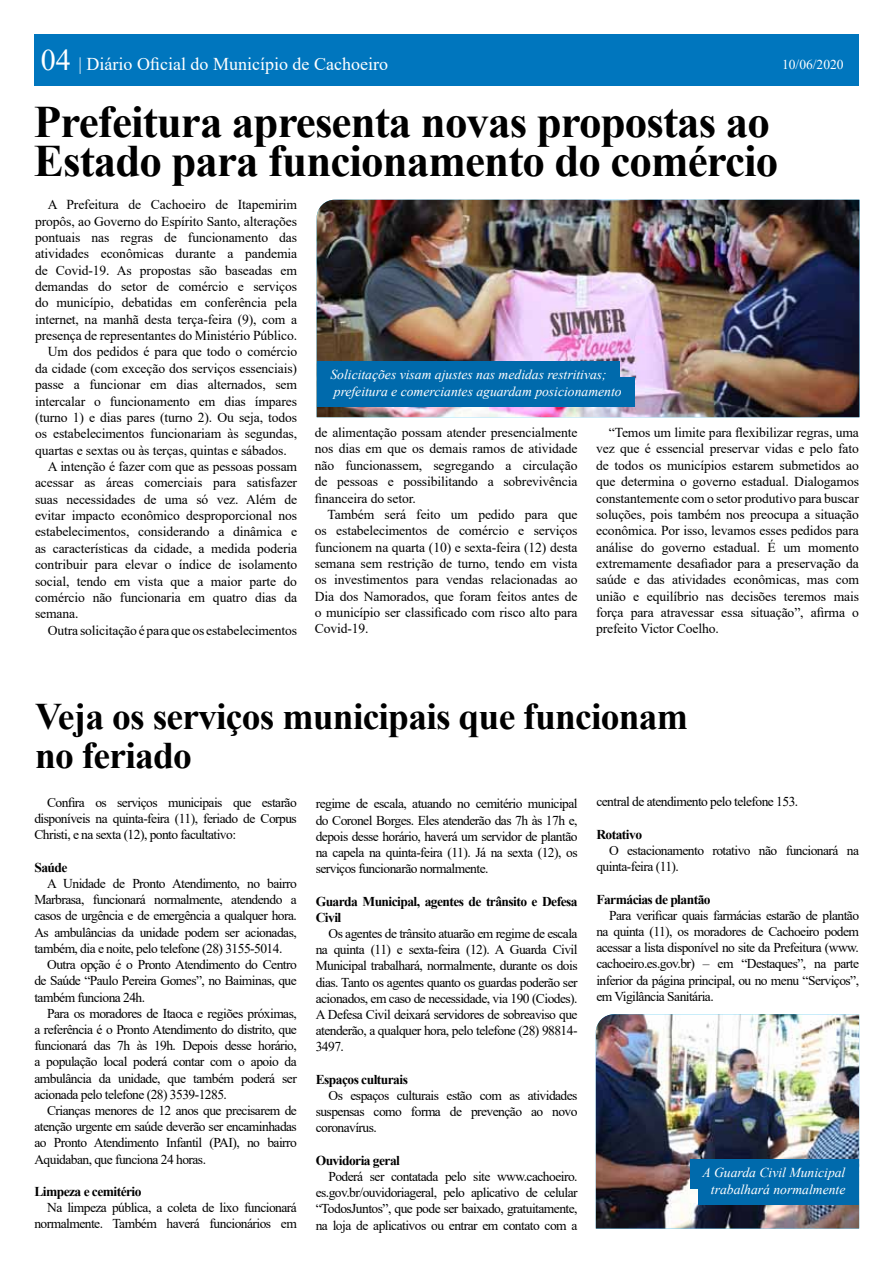
<style>
.page{position:relative;width:893px;height:1263px;background:#fff}
.page>*{position:absolute;margin:0;border:0;box-sizing:border-box;transform-origin:0 0}
.t1{font:700 45px/39px "Times New Roman";letter-spacing:-.02em;color:#000}
.t2{font:700 37.5px/39px "Times New Roman";letter-spacing:-.02em;color:#000}
.t3{font:18px "Times New Roman";color:#fff}
.t4{font:13.65px/16.4px "Times New Roman";letter-spacing:-.01em;color:#000;text-align:justify}
.t5{font:italic 13.65px/16.6px "Times New Roman";color:#fff;text-align:right}
.t6{font:13.5px/16.2px "Times New Roman";letter-spacing:-.04em;color:#000;text-align:justify}
.t7{font:700 13.5px/16.2px "Times New Roman";letter-spacing:-.04em;color:#000}
.t8{font:13.5px "Times New Roman";color:#fff}
.s1{font-size:30px}
</style>
<div class="page">
<div style="left:34px;top:34px;width:825px;height:52px;background:#0076be"></div>
<img style="left:596px;top:1014px;width:263px;height:214px">
<div style="left:690px;top:1159px;width:168px;height:29px;background:#006aac"></div>
<div style="left:698px;top:1175px;width:160px;height:30px;background:#006aac"></div>
<img style="left:317px;top:200px;width:542px;height:217px">
<div style="left:318px;top:361px;width:302px;height:30px;background:#006aac"></div>
<div style="left:318px;top:378px;width:317px;height:29px;background:#006aac"></div>
<h3 class="t3" style="left:41px;top:51px;width:349px"><span class="s1">04</span> | Diário Oficial do Município de Cachoeiro</h3>
<p class="t8" style="left:782px;top:54px;width:63px">10/06/2020</p>
<h1 class="t1" style="left:34px;top:101px;width:746px">Prefeitura apresenta novas propostas ao<br>Estado para funcionamento do comércio</h1>
<p class="t4" style="left:48px;top:196px;width:251px">A Prefeitura de Cachoeiro de Itapemirim</p>
<p class="t4" style="left:35px;top:212px;width:264px">propôs, ao Governo do Espírito Santo, alterações</p>
<p class="t4" style="left:35px;top:229px;width:264px">pontuais nas regras de funcionamento das</p>
<p class="t4" style="left:35px;top:245px;width:264px">atividades econômicas durante a pandemia</p>
<p class="t4" style="left:35px;top:261px;width:264px">de Covid-19. As propostas são baseadas em</p>
<p class="t4" style="left:35px;top:278px;width:264px">demandas do setor de comércio e serviços</p>
<p class="t4" style="left:35px;top:294px;width:264px">do município, debatidas em conferência pela</p>
<p class="t4" style="left:35px;top:311px;width:264px">internet, na manhã desta terça-feira (9), com a</p>
<p class="t4" style="left:35px;top:327px;width:264px">presença de representantes do Ministério Público.</p>
<p class="t4" style="left:48px;top:343px;width:251px">Um dos pedidos é para que todo o comércio</p>
<p class="t4" style="left:35px;top:360px;width:264px">da cidade (com exceção dos serviços essenciais)</p>
<p class="t4" style="left:35px;top:376px;width:264px">passe a funcionar em dias alternados, sem</p>
<p class="t4" style="left:35px;top:392px;width:264px">intercalar o funcionamento em dias ímpares</p>
<p class="t4" style="left:35px;top:409px;width:264px">(turno 1) e dias pares (turno 2). Ou seja, todos</p>
<p class="t4" style="left:35px;top:425px;width:264px">os estabelecimentos funcionariam às segundas,</p>
<p class="t4" style="left:35px;top:441px;width:253px">quartas e sextas ou às terças, quintas e sábados.</p>
<p class="t4" style="left:48px;top:458px;width:251px">A intenção é fazer com que as pessoas possam</p>
<p class="t4" style="left:35px;top:474px;width:264px">acessar as áreas comerciais para satisfazer</p>
<p class="t4" style="left:35px;top:491px;width:264px">suas necessidades de uma só vez. Além de</p>
<p class="t4" style="left:35px;top:507px;width:264px">evitar impacto econômico desproporcional nos</p>
<p class="t4" style="left:35px;top:523px;width:264px">estabelecimentos, considerando a dinâmica e</p>
<p class="t4" style="left:35px;top:540px;width:264px">as características da cidade, a medida poderia</p>
<p class="t4" style="left:35px;top:556px;width:264px">contribuir para elevar o índice de isolamento</p>
<p class="t4" style="left:35px;top:572px;width:264px">social, tendo em vista que a maior parte do</p>
<p class="t4" style="left:35px;top:589px;width:264px">comércio não funcionaria em quatro dias da</p>
<p class="t4" style="left:35px;top:605px;width:45px">semana.</p>
<p class="t4" style="left:48px;top:621px;width:251px">Outra solicitação é para que os estabelecimentos</p>
<p class="t5" style="left:330px;top:366px;width:293px;text-align:left">Solicitações visam ajustes nas medidas restritivas; prefeitura e comerciantes aguardam posicionamento</p>
<p class="t4" style="left:315px;top:424px;width:264px">de alimentação possam atender presencialmente nos dias em que os demais ramos de atividade não funcionassem, segregando a circulação de pessoas e possibilitando a sobrevivência financeira do setor.</p>
<p class="t4" style="left:315px;top:506px;width:264px;text-indent:13px">Também será feito um pedido para que os estabelecimentos de comércio e serviços funcionem na quarta (10) e sexta-feira (12) desta semana sem restrição de turno, tendo em vista os investimentos para vendas relacionadas ao Dia dos Namorados, que foram feitos antes de o município ser classificado com risco alto para Covid-19.</p>
<p class="t4" style="left:596px;top:424px;width:264px;text-indent:13px">“Temos um limite para flexibilizar regras, uma vez que é essencial preservar vidas e pelo fato de todos os municípios estarem submetidos ao que determina o governo estadual. Dialogamos constantemente com o setor produtivo para buscar soluções, pois também nos preocupa a situação econômica. Por isso, levamos esses pedidos para análise do governo estadual. É um momento extremamente desafiador para a preservação da saúde e das atividades econômicas, mas com união e equilíbrio nas decisões teremos mais força para atravessar essa situação”, afirma o prefeito Victor Coelho.</p>
<h2 class="t2" style="left:35px;top:696px;width:655px">Veja os serviços municipais que funcionam no feriado</h2>
<p class="t6" style="left:34px;top:794px;width:264px;text-indent:13px">Confira os serviços municipais que estarão disponíveis na quinta-feira (11), feriado de Corpus Christi, e na sexta (12), ponto facultativo:</p>
<p class="t7" style="left:34px;top:859px;width:35px">Saúde</p>
<p class="t6" style="left:34px;top:875px;width:264px;text-indent:13px">A Unidade de Pronto Atendimento, no bairro Marbrasa, funcionará normalmente, atendendo a casos de urgência e de emergência a qualquer hora.<br>As ambulâncias da unidade podem ser acionadas, também, dia e noite, pelo telefone (28) 3155-5014.</p>
<p class="t6" style="left:34px;top:956px;width:264px;text-indent:13px">Outra opção é o Pronto Atendimento do Centro de Saúde “Paulo Pereira Gomes”, no Baiminas, que também funciona 24h.</p>
<p class="t6" style="left:34px;top:1005px;width:264px;text-indent:13px">Para os moradores de Itaoca e regiões próximas, a referência é o Pronto Atendimento do distrito, que funcionará das 7h às 19h. Depois desse horário, a população local poderá contar com o apoio da ambulância da unidade, que também poderá ser acionada pelo telefone (28) 3539-1285.</p>
<p class="t6" style="left:34px;top:1102px;width:264px;text-indent:13px">Crianças menores de 12 anos que precisarem de atenção urgente em saúde deverão ser encaminhadas ao Pronto Atendimento Infantil (PAI), no bairro Aquidaban, que funciona 24 horas.</p>
<p class="t7" style="left:34px;top:1183px;width:109px">Limpeza e cemitério</p>
<p class="t6" style="left:34px;top:1199px;width:264px;text-align:right">Na limpeza pública, a coleta de lixo funcionará normalmente. Também haverá funcionários em</p>
<p class="t6" style="left:596px;top:793px;width:203px">central de atendimento pelo telefone 153.</p>
<p class="t7" style="left:596px;top:826px;width:47px">Rotativo</p>
<p class="t6" style="left:596px;top:842px;width:264px;text-indent:13px">O estacionamento rotativo não funcionará na quinta-feira (11).</p>
<p class="t7" style="left:596px;top:891px;width:116px">Farmácias de plantão</p>
<p class="t6" style="left:596px;top:907px;width:264px;text-indent:13px">Para verificar quais farmácias estarão de plantão na quinta (11), os moradores de Cachoeiro podem acessar a lista disponível no site da Prefeitura (www. cachoeiro.es.gov.br) – em “Destaques”, na parte inferior da página principal, ou no menu “Serviços”, em Vigilância Sanitária.</p>
<p class="t6" style="left:316px;top:795px;width:263px">regime de escala, atuando no cemitério municipal do Coronel Borges. Eles atenderão das 7h às 17h e, depois desse horário, haverá um servidor de plantão na capela na quinta-feira (11). Já na sexta (12), os serviços funcionarão normalmente.</p>
<p class="t7" style="left:316px;top:892px;width:263px">Guarda Municipal, agentes de trânsito e Defesa<br>Civil</p>
<p class="t6" style="left:316px;top:925px;width:263px;text-indent:13px">Os agentes de trânsito atuarão em regime de escala na quinta (11) e sexta-feira (12). A Guarda Civil Municipal trabalhará, normalmente, durante os dois dias. Tanto os agentes quanto os guardas poderão ser acionados, em caso de necessidade, via 190 (Ciodes).<br>A Defesa Civil deixará servidores de sobreaviso que atenderão, a qualquer hora, pelo telefone (28) 98814- 3497.</p>
<p class="t7" style="left:316px;top:1071px;width:94px">Espaços culturais</p>
<p class="t6" style="left:316px;top:1087px;width:263px;text-indent:13px">Os espaços culturais estão com as atividades suspensas como forma de prevenção ao novo coronavírus.</p>
<p class="t7" style="left:316px;top:1152px;width:86px">Ouvidoria geral</p>
<p class="t6" style="left:316px;top:1168px;width:263px;text-indent:13px">Poderá ser contatada pelo site www.cachoeiro. es.gov.br/ouvidoriageral, pelo aplicativo de celular “TodosJuntos”, que pode ser baixado, gratuitamente, na loja de aplicativos ou entrar em contato com a</p>
<p class="t5" style="left:703px;top:1164px;width:144px">A Guarda Civil Municipal trabalhará normalmente</p>
</div>
